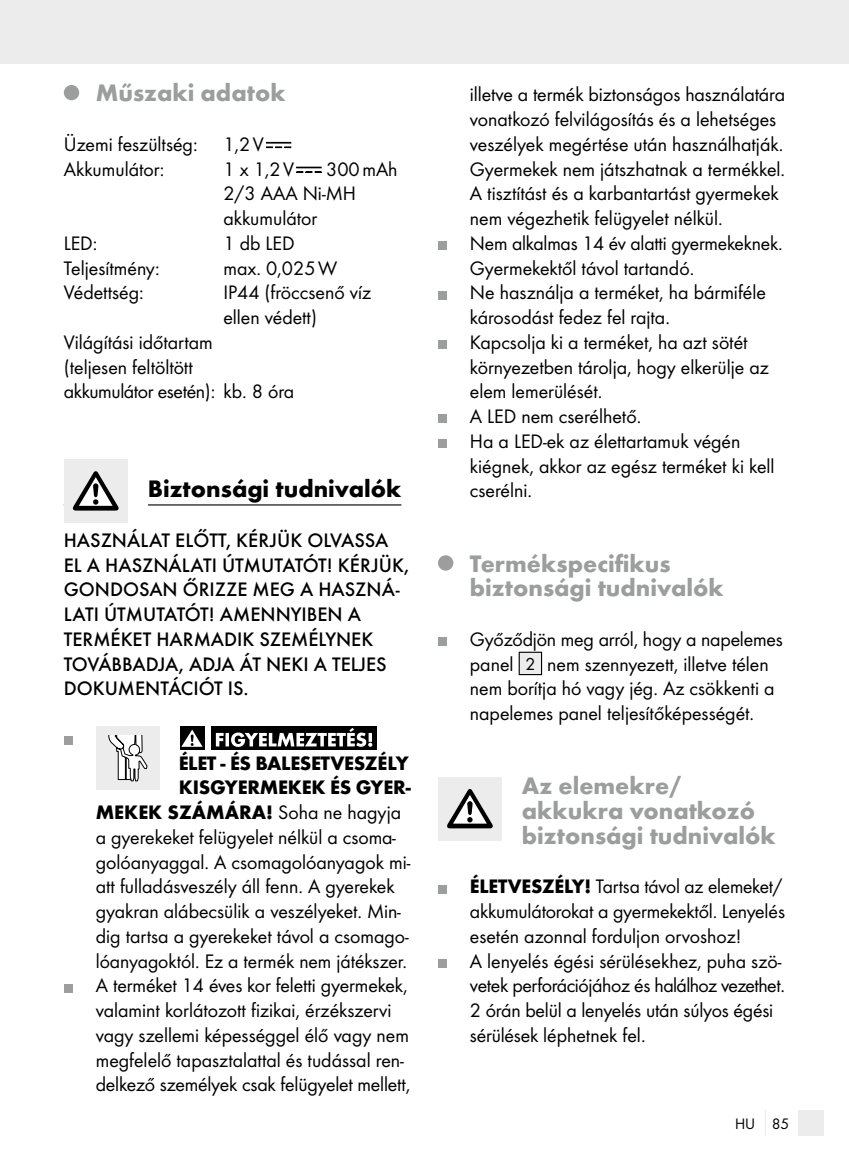
<style>
.page{position:relative;width:849px;height:1161px;background:#fff}
.page>*{position:absolute;margin:0;border:0;box-sizing:border-box;transform-origin:0 0}
.t1{font:700 24.75px/24.8px "Futura";color:#9c9d9d}
.t2{font:700 24.75px "Futura";color:#000}
.t3{font:20.25px/24.8px "Futura Boo";color:#000}
.t4{font:500 20.25px/24.8px "Futura";color:#000}
.t5{font:700 20.25px "Futura";letter-spacing:-.01em;color:#000}
.t6{font:15.75px "Futura Boo";color:#000}
.s1{font-family:"Futura Boo";font-weight:400}
.s2{font-size:18px}
.s3{font-family:"Futura";font-weight:700}
</style>
<div class="page">
<div style="left:0;top:0;width:848px;height:64px;background:#ececec"></div>
<div style="left:797px;top:1110px;width:26px;height:25px;background:#ececec"></div>
<hr style="left:64px;top:504px;width:337px;height:1px;background:#000">
<div style="left:64px;top:85px;width:15px;height:15px;background:#9c9d9d;border-radius:50%"></div>
<svg style="left:266px;top:142px;width:25px;height:6px"></svg>
<svg style="left:297px;top:167px;width:24px;height:6px"></svg>
<div style="left:128px;top:459px;width:20px;height:64px;background:#fff"></div>
<div style="left:64px;top:459px;width:64px;height:64px;background:#ececec"></div>
<svg style="left:73px;top:471px;width:45px;height:40px"></svg>
<div style="left:64px;top:736px;width:8px;height:9px;background:#9c9d9d"></div>
<div style="left:96px;top:726px;width:63px;height:64px;background:#ececec"></div>
<svg style="left:108px;top:735px;width:40px;height:46px"></svg>
<div style="left:212px;top:726px;width:165px;height:24px;background:#000"></div>
<div style="left:180px;top:726px;width:24px;height:24px;background:#000"></div>
<svg style="left:181px;top:729px;width:21px;height:18px"></svg>
<svg style="left:216px;top:728px;width:156px;height:19px"></svg>
<div style="left:64px;top:984px;width:8px;height:8px;background:#9c9d9d"></div>
<div style="left:438px;top:241px;width:8px;height:9px;background:#9c9d9d"></div>
<div style="left:438px;top:291px;width:8px;height:8px;background:#9c9d9d"></div>
<div style="left:438px;top:340px;width:8px;height:9px;background:#9c9d9d"></div>
<div style="left:438px;top:415px;width:8px;height:8px;background:#9c9d9d"></div>
<div style="left:438px;top:439px;width:8px;height:9px;background:#9c9d9d"></div>
<div style="left:438px;top:555px;width:15px;height:16px;background:#9c9d9d;border-radius:50%"></div>
<div style="left:438px;top:637px;width:8px;height:9px;background:#9c9d9d"></div>
<div style="left:519px;top:652px;width:22px;height:22px;background:#ececec"></div>
<div style="left:518px;top:652px;width:24px;height:23px;border:1px solid #000"></div>
<div style="left:438px;top:777px;width:63px;height:63px;background:#ececec"></div>
<svg style="left:447px;top:789px;width:45px;height:39px"></svg>
<div style="left:438px;top:885px;width:8px;height:8px;background:#9c9d9d"></div>
<div style="left:438px;top:959px;width:8px;height:9px;background:#9c9d9d"></div>
<p class="t1" style="left:96px;top:80px;width:191px">Műszaki adatok</p>
<p class="t3" style="left:64px;top:132px;width:135px">Üzemi feszültség:</p>
<p class="t3" style="left:223px;top:132px;width:42px">1,2V</p>
<p class="t3" style="left:64px;top:156px;width:102px">Akkumulátor:</p>
<p class="t3" style="left:223px;top:156px;width:72px">1 x 1,2V</p>
<p class="t3" style="left:223px;top:156px;width:176px;text-indent:103px">300mAh<br>2/3 AAA Ni-MH akkumulátor</p>
<p class="t3" style="left:64px;top:231px;width:35px">LED:</p>
<p class="t3" style="left:223px;top:231px;width:73px">1 db LED</p>
<p class="t3" style="left:64px;top:255px;width:97px">Teljesítmény:</p>
<p class="t3" style="left:223px;top:255px;width:115px">max. 0,025W</p>
<p class="t3" style="left:64px;top:280px;width:81px">Védettség:</p>
<p class="t3" style="left:223px;top:280px;width:149px">IP44 (fröccsenő víz ellen védett)</p>
<p class="t3" style="left:64px;top:330px;width:232px">Világítási időtartam<br>(teljesen feltöltött<br>akkumulátor esetén): kb. 8 óra</p>
<p class="t2" style="left:148px;top:474px;width:255px">Biztonsági tudnivalók</p>
<p class="t4" style="left:64px;top:528px;width:347px">HASZNÁLAT ELŐTT, KÉRJÜK OLVASSA<br>EL A HASZNÁLATI ÚTMUTATÓT! KÉRJÜK,<br>GONDOSAN ŐRIZZE MEG A HASZNÁ-<br>LATI ÚTMUTATÓT! AMENNYIBEN A<br>TERMÉKET HARMADIK SZEMÉLYNEK<br>TOVÁBBADJA, ADJA ÁT NEKI A TELJES<br>DOKUMENTÁCIÓT IS.</p>
<p class="t5" style="left:179px;top:750px;width:231px">ÉLET - ÉS BALESETVESZÉLY</p>
<p class="t5" style="left:179px;top:775px;width:234px">KISGYERMEKEK ÉS GYER-</p>
<p class="t5" style="left:96px;top:800px;width:307px">MEKEK SZÁMÁRA! <span class="s1">Soha ne hagyja</span></p>
<p class="t3" style="left:96px;top:825px;width:316px">a gyerekeket felügyelet nélkül a csoma&shy;golóanyaggal. A csomagolóanyagok mi&shy;att fulladásveszély áll fenn. A gyerekek gyakran alábecsülik a veszélyeket. Min&shy;dig tartsa a gyerekeket távol a csomago&shy;lóanyagoktól. Ez a termék nem játékszer.<br>A terméket 14 éves kor feletti gyermekek, valamint korlátozott fizikai, érzékszervi vagy szellemi képességgel élő vagy nem megfelelő tapasztalattal és tudással ren&shy;delkező személyek csak felügyelet mellett,</p>
<p class="t3" style="left:470px;top:82px;width:316px">illetve a termék biztonságos használatára vonatkozó felvilágosítás és a lehetséges veszélyek megértése után használhatják.<br>Gyermekek nem játszhatnak a termékkel.<br>A tisztítást és a karbantartást gyermekek nem végezhetik felügyelet nélkül.<br>Nem alkalmas 14 év alatti gyermekeknek.<br>Gyermekektől távol tartandó.<br>Ne használja a terméket, ha bármiféle károsodást fedez fel rajta.<br>Kapcsolja ki a terméket, ha azt sötét környezetben tárolja, hogy elkerülje az elem lemerülését.<br>A LED nem cserélhető.<br>Ha a LED-ek az élettartamuk végén kiégnek, akkor az egész terméket ki kell cserélni.</p>
<p class="t1" style="left:470px;top:550px;width:255px">Termékspecifikus biztonsági tudnivalók</p>
<p class="t3" style="left:470px;top:627px;width:314px">Győződjön meg arról, hogy a napelemes panel <span class="s2">2</span> nem szennyezett, illetve télen nem borítja hó vagy jég. Az csökkenti a napelemes panel teljesítőképességét.</p>
<p class="t1" style="left:521px;top:773px;width:255px">Az elemekre/ akkukra vonatkozó biztonsági tudnivalók</p>
<p class="t3" style="left:470px;top:874px;width:316px"><span class="s3">ÉLETVESZÉLY!</span> Tartsa távol az elemeket/ akkumulátorokat a gyermekektől. Lenyelés esetén azonnal forduljon orvoshoz!<br>A lenyelés égési sérülésekhez, puha szö&shy;vetek perforációjához és halálhoz vezethet.<br>2 órán belül a lenyelés után súlyos égési sérülések léphetnek fel.</p>
<p class="t6" style="left:734px;top:1114px;width:56px">HU 85</p>
</div>
